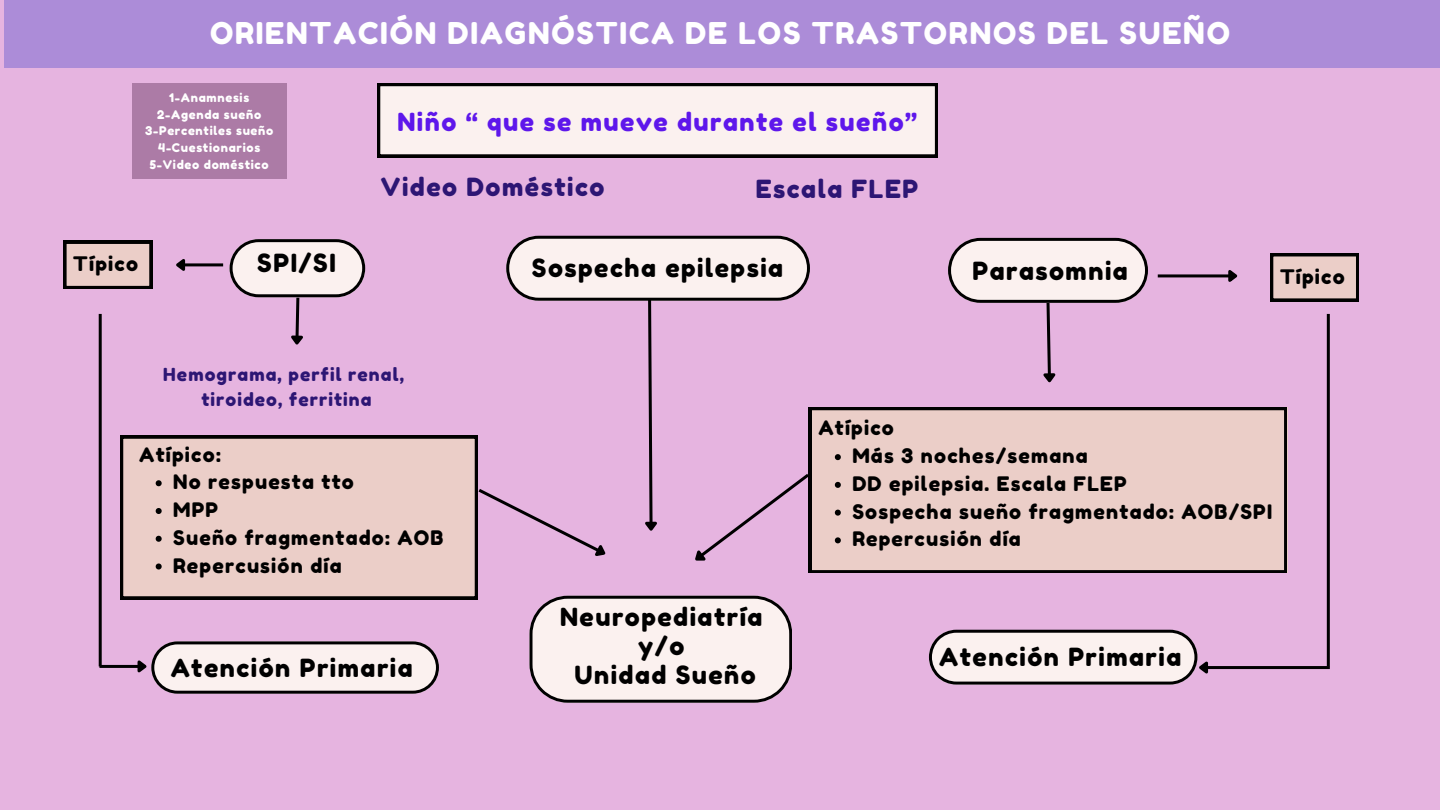
<style>
.page{position:relative;width:1440px;height:810px;background:#e6b4e0}
.page>*{position:absolute;margin:0;border:0;box-sizing:border-box;transform-origin:0 0}
.t1{font:30px "Fredoka One";letter-spacing:.06em;color:#fff}
.t2{font:25px/29.2px "Fredoka One";letter-spacing:.06em;color:#000;text-align:center}
.t3{font:25px "Fredoka One";letter-spacing:.06em;color:#5e17eb}
.t4{font:25px "Fredoka One";letter-spacing:.06em;color:#2d1674}
.t5{font:20px "Fredoka One";letter-spacing:.06em;color:#000}
.t6{font:18px "Fredoka One";letter-spacing:.06em;color:#2d1674}
.t7{font:12px/16.8px "Fredoka One";letter-spacing:.06em;color:#fff;text-align:center}
</style>
<div class="page">
<div style="left:4px;top:0;width:1436px;height:67px;background:#ac8cd8"></div>
<svg style="left:377px;top:83px;width:561px;height:74px;background:#e4dbd9"></svg>
<svg style="left:230px;top:239px;width:135px;height:106px"></svg>
<div style="left:120px;top:436px;width:358px;height:163px;background:#ebcec8"></div>
<svg style="left:156px;top:480px;width:6px;height:6px"></svg>
<svg style="left:156px;top:508px;width:6px;height:6px"></svg>
<svg style="left:156px;top:536px;width:6px;height:6px"></svg>
<svg style="left:156px;top:564px;width:6px;height:6px"></svg>
<div style="left:809px;top:407px;width:478px;height:166px;background:#ebcec8"></div>
<svg style="left:835px;top:454px;width:6px;height:6px"></svg>
<svg style="left:835px;top:482px;width:6px;height:6px"></svg>
<svg style="left:835px;top:510px;width:6px;height:6px"></svg>
<svg style="left:835px;top:537px;width:6px;height:6px"></svg>
<svg style="left:529px;top:596px;width:263px;height:107px;background:#e8dddd"></svg>
<svg style="left:948px;top:238px;width:200px;height:145px"></svg>
<svg style="left:64px;top:241px;width:88px;height:48px;background:#c0a8a4"></svg>
<svg style="left:1270px;top:253px;width:89px;height:48px;background:#bea7a2"></svg>
<hr style="left:184px;top:263px;width:39px;height:3px;background:#000">
<svg style="left:176px;top:259px;width:12px;height:12px"></svg>
<hr style="left:99px;top:314px;width:3px;height:352px;background:#000">
<hr style="left:99px;top:665px;width:39px;height:3px;background:#000">
<svg style="left:135px;top:641px;width:304px;height:53px;background:#dbced1"></svg>
<svg style="left:475px;top:236px;width:337px;height:333px"></svg>
<hr style="left:1158px;top:274px;width:71px;height:3px;background:#000">
<svg style="left:1226px;top:270px;width:12px;height:12px"></svg>
<hr style="left:1327px;top:314px;width:3px;height:352px;background:#000">
<hr style="left:1207px;top:666px;width:123px;height:3px;background:#000">
<svg style="left:929px;top:630px;width:282px;height:55px;background:#dcd0d2"></svg>
<div style="left:132px;top:83px;width:154px;height:96px;background:#ac7ba6"></div>
<h1 class="t1" style="left:210px;top:15px;width:1021px">ORIENTACIÓN DIAGNÓSTICA DE LOS TRASTORNOS DEL SUEÑO</h1>
<p class="t7" style="left:145px;top:89px;width:130px">1-Anamnesis<br>2-Agenda sueño<br>3-Percentiles sueño<br>4-Cuestionarios<br>5-Video doméstico</p>
<p class="t5" style="left:73px;top:252px;width:66px">Típico</p>
<p class="t2" style="left:257px;top:248px;width:80px">SPI/SI</p>
<h4 class="t3" style="left:397px;top:106px;width:521px">Niño “ que se mueve durante el sueño”</h4>
<p class="t4" style="left:381px;top:172px;width:225px">Video Doméstico</p>
<h4 class="t4" style="left:756px;top:173px;width:164px">Escala FLEP</h4>
<p class="t2" style="left:532px;top:253px;width:253px">Sospecha epilepsia</p>
<p class="t2" style="left:972px;top:256px;width:157px">Parasomnia</p>
<p class="t5" style="left:1280px;top:264px;width:66px">Típico</p>
<h4 class="t6" style="left:163px;top:364px;width:242px">Hemograma, perfil renal,</h4>
<h5 class="t6" style="left:201px;top:389px;width:172px">tiroideo, ferritina</h5>
<h2 class="t5" style="left:139px;top:442px;width:83px">Atípico:</h2>
<h4 class="t5" style="left:173px;top:470px;width:182px">No respuesta tto</h4>
<h4 class="t5" style="left:173px;top:498px;width:47px">MPP</h4>
<h4 class="t5" style="left:173px;top:525px;width:272px">Sueño fragmentado: AOB</h4>
<h5 class="t5" style="left:173px;top:553px;width:170px">Repercusión día</h5>
<p class="t2" style="left:171px;top:653px;width:244px">Atención Primaria</p>
<h5 class="t2" style="left:560px;top:602px;width:204px">Neuropediatría y/o<br>Unidad Sueño</h5>
<p class="t5" style="left:818px;top:416px;width:77px">Atípico</p>
<h3 class="t5" style="left:852px;top:444px;width:237px">Más 3 noches/semana</h3>
<p class="t5" style="left:852px;top:471px;width:276px">DD epilepsia. Escala FLEP</p>
<p class="t5" style="left:852px;top:499px;width:421px">Sospecha sueño fragmentado: AOB/SPI</p>
<p class="t5" style="left:852px;top:527px;width:170px">Repercusión día</p>
<p class="t2" style="left:939px;top:643px;width:244px">Atención Primaria</p>
</div>
